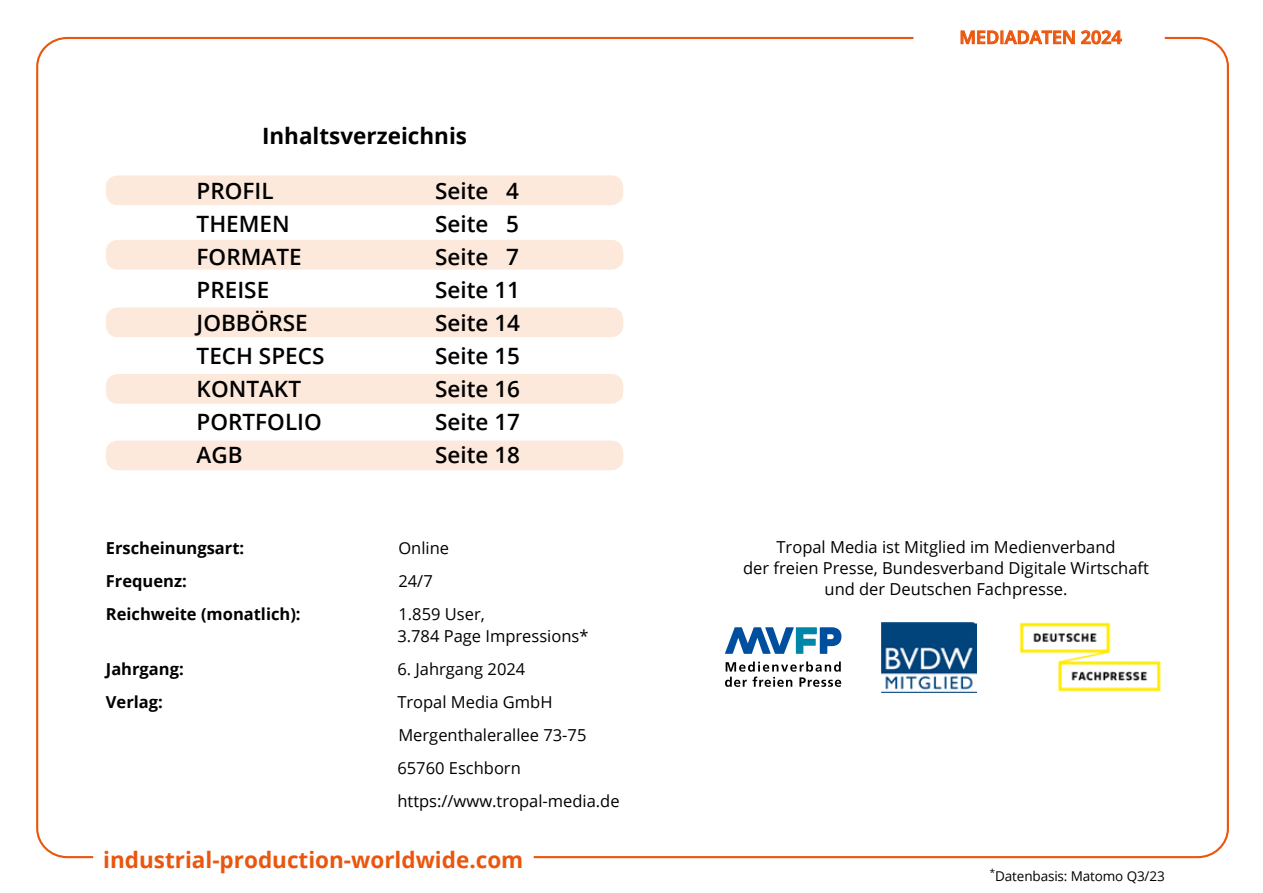
<style>
.page{position:relative;width:1263px;height:893px;background:#fff}
.page>*{position:absolute;margin:0;border:0;box-sizing:border-box;transform-origin:0 0}
.t1{font:600 22.5px "Open Sans";color:#000}
.t2{font:700 22.5px "Open Sans";color:#ea560d}
.t3{font:700 22.5px "Open Sans";color:#000}
.t4{font:600 18px "Open Sans";color:#ea560d}
.t5{font:16.5px/33px "Open Sans";color:#000}
.t6{font:700 16.5px "Open Sans";color:#000}
.t7{font:13.5px "Open Sans";letter-spacing:-.01em;color:#000}
</style>
<div class="page">
<svg style="left:913px;top:30px;width:252px;height:15px"></svg>
<img style="left:1020px;top:622px;width:141px;height:70px">
<img style="left:881px;top:622px;width:96px;height:70px">
<svg style="left:725px;top:661px;width:116px;height:26px"></svg>
<svg style="left:725px;top:627px;width:116px;height:27px"></svg>
<div style="left:106px;top:441px;width:517px;height:29px;background:#fde9db;border-radius:12px"></div>
<div style="left:106px;top:374px;width:517px;height:30px;background:#fde9db;border-radius:12px"></div>
<div style="left:106px;top:307px;width:517px;height:30px;background:#fde9db;border-radius:12px"></div>
<div style="left:106px;top:240px;width:517px;height:30px;background:#fde9db;border-radius:12px"></div>
<div style="left:106px;top:175px;width:517px;height:30px;background:#fde9db;border-radius:12px"></div>
<h1 class="t3" style="left:262px;top:120px;width:207px">Inhaltsverzeichnis</h1>
<h1 class="t1" style="left:197px;top:175px;width:78px">PROFIL</h1>
<h1 class="t1" style="left:435px;top:175px;width:85px">Seite 4</h1>
<h1 class="t1" style="left:197px;top:208px;width:95px">THEMEN</h1>
<h1 class="t1" style="left:435px;top:208px;width:85px">Seite 5</h1>
<h1 class="t1" style="left:197px;top:241px;width:106px">FORMATE</h1>
<h1 class="t1" style="left:435px;top:241px;width:85px">Seite 7</h1>
<h1 class="t1" style="left:197px;top:274px;width:74px">PREISE</h1>
<h1 class="t1" style="left:435px;top:274px;width:86px">Seite 11</h1>
<h1 class="t1" style="left:197px;top:307px;width:113px">JOBBÖRSE</h1>
<h1 class="t1" style="left:435px;top:307px;width:86px">Seite 14</h1>
<h1 class="t1" style="left:197px;top:340px;width:129px">TECH SPECS</h1>
<h1 class="t1" style="left:435px;top:340px;width:86px">Seite 15</h1>
<h1 class="t1" style="left:197px;top:373px;width:106px">KONTAKT</h1>
<h1 class="t1" style="left:435px;top:373px;width:86px">Seite 16</h1>
<h1 class="t1" style="left:197px;top:406px;width:127px">PORTFOLIO</h1>
<h1 class="t1" style="left:435px;top:406px;width:86px">Seite 17</h1>
<h1 class="t1" style="left:197px;top:439px;width:48px">AGB</h1>
<h1 class="t1" style="left:435px;top:439px;width:86px">Seite 18</h1>
<p class="t6" style="left:106px;top:537px;width:140px">Erscheinungsart:</p>
<p class="t5" style="left:398px;top:531px;width:52px">Online</p>
<p class="t6" style="left:106px;top:570px;width:82px">Frequenz:</p>
<p class="t5" style="left:398px;top:564px;width:36px">24/7</p>
<p class="t6" style="left:106px;top:603px;width:196px">Reichweite (monatlich):</p>
<p class="t5" style="left:397px;top:603px;width:193px;line-height:21.6px">1.859 User,<br>3.784 Page Impressions*</p>
<p class="t6" style="left:106px;top:657px;width:79px">Jahrgang:</p>
<p class="t5" style="left:397px;top:652px;width:129px">6. Jahrgang 2024</p>
<p class="t6" style="left:106px;top:690px;width:58px">Verlag:</p>
<p class="t5" style="left:397px;top:685px;width:224px">Tropal Media GmbH<br>Mergenthalerallee 73-75<br>65760 Eschborn https://www.tropal-media.de</p>
<h1 class="t2" style="left:103px;top:844px;width:422px">industrial-production-worldwide.com</h1>
<p class="t4" style="left:959px;top:25px;width:164px">MEDIADATEN 2024</p>
<p class="t5" style="left:743px;top:536px;width:407px;line-height:21px;text-align:center">Tropal Media ist Mitglied im Medienverband<br>der freien Presse, Bundesverband Digitale Wirtschaft und der Deutschen Fachpresse.</p>
<p class="t7" style="left:990px;top:867px;width:176px"><sup>*</sup>Datenbasis: Matomo Q3/23</p>
</div>
